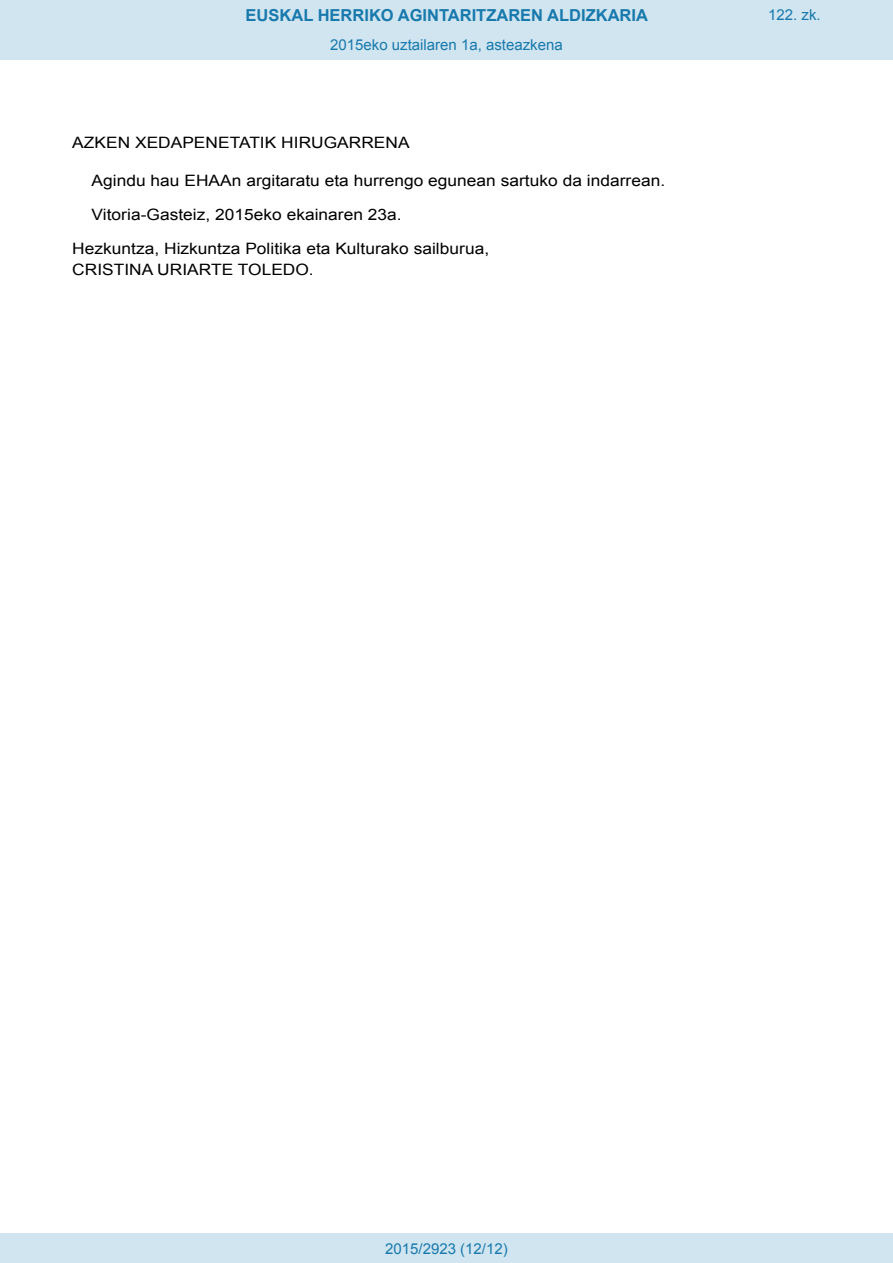
<style>
.page{position:relative;width:893px;height:1263px;background:#fff}
.page>*{position:absolute;margin:0;border:0;box-sizing:border-box;transform-origin:0 0}
.t1{font:700 16.5px "Arial";color:#1879ad}
.BOPVDetalle{font:15.6px "Arial";color:#000;scale:1.11 1}
.BOPVFirmaPuesto{font:15.6px "Arial";color:#000;scale:1.11 1}
.BOPVFirmaLugFec{font:15.6px "Arial";color:#000;scale:1.11 1}
.BOPVDisposicion{font:15.6px "Arial";color:#000;scale:1.11 1}
.BOPVFirmaNombre{font:15.6px "Arial";color:#000;scale:1.11 1}
.Paginacion_Centro{font:15px "Arial";color:#1879ad}
</style>
<div class="page">
<div style="left:0;top:0;width:893px;height:60px;background:#d0e5f0"></div>
<div style="left:0;top:1233px;width:893px;height:30px;background:#d0e5f0"></div>
<p class="t1" style="left:246px;top:4px;width:404px">EUSKAL HERRIKO AGINTARITZAREN ALDIZKARIA</p>
<p class="Paginacion_Centro" style="left:330px;top:35px;width:234px">2015eko uztailaren 1a, asteazkena</p>
<p class="BOPVDisposicion" style="left:72px;top:132px;width:305px">AZKEN XEDAPENETATIK HIRUGARRENA</p>
<p class="BOPVDetalle" style="left:92px;top:170px;width:518px">Agindu hau EHAAn argitaratu eta hurrengo egunean sartuko da indarrean.</p>
<p class="BOPVFirmaLugFec" style="left:92px;top:204px;width:281px">Vitoria-Gasteiz, 2015eko ekainaren 23a.</p>
<p class="BOPVFirmaPuesto" style="left:72px;top:238px;width:377px">Hezkuntza, Hizkuntza Politika eta Kulturako sailburua,</p>
<p class="BOPVFirmaNombre" style="left:72px;top:259px;width:219px">CRISTINA URIARTE TOLEDO.</p>
<p class="Paginacion_Centro" style="left:768px;top:5px;width:54px">122. zk.</p>
<p class="Paginacion_Centro" style="left:385px;top:1238px;width:124px">2015/2923 (12/12)</p>
</div>
